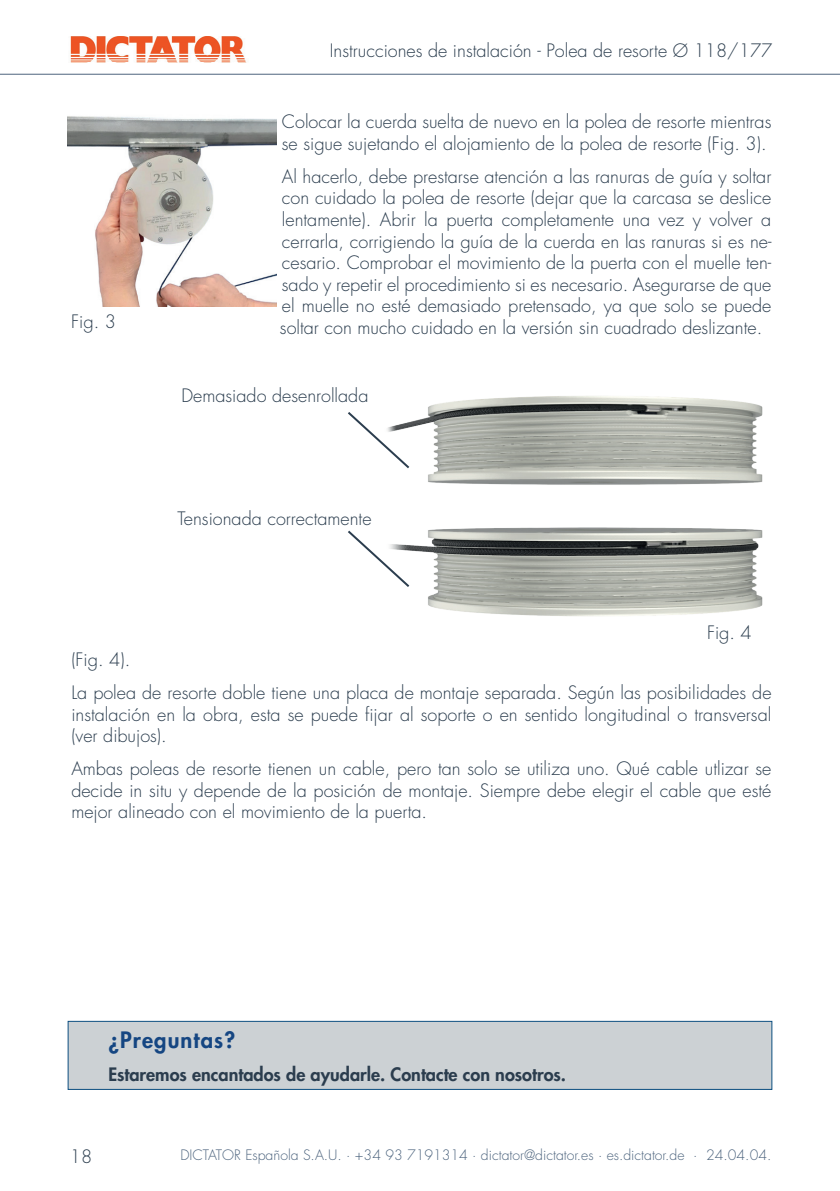
<style>
.page{position:relative;width:840px;height:1191px;background:#fff}
.page>*{position:absolute;margin:0;border:0;box-sizing:border-box;transform-origin:0 0}
.t1{font:800 22px "Futura Std";letter-spacing:.05em;color:#154682}
.t2{font:300 18px/21.6px "Futura Std";color:#2b3d4e}
.t3{font:800 18px "Futura Std";color:#2b3d4e}
.t4{font:300 14px "Futura Std";color:#4d647e}
</style>
<div class="page">
<img style="left:70px;top:37px;width:176px;height:25px">
<hr style="left:0;top:74px;width:839px;height:1px;background:#4d647e">
<img style="left:411px;top:396px;width:352px;height:220px">
<svg style="left:348px;top:530px;width:63px;height:57px"></svg>
<svg style="left:348px;top:412px;width:63px;height:57px"></svg>
<div style="left:68px;top:1021px;width:703px;height:68px;background:#ccd1d4"></div>
<div style="left:68px;top:1020px;width:704px;height:70px;border:1px solid #0e5082"></div>
<img style="left:68px;top:116px;width:208px;height:190px">
<p class="t2" style="left:71px;top:311px;width:46px">Fig. 3</p>
<p class="t2" style="left:329px;top:40px;width:444px">Instrucciones de instalación - Polea de resorte Ø 118/177</p>
<p class="t2" style="left:282px;top:111px;width:491px">Colocar la cuerda suelta de nuevo en la polea de resorte mientras se sigue sujetando el alojamiento de la polea de resorte (Fig. 3).</p>
<p class="t2" style="left:280px;top:166px;width:493px;text-align:justify">Al hacerlo, debe prestarse atención a las ranuras de guía y soltar con cuidado la polea de resorte (dejar que la carcasa se deslice lentamente). Abrir la puerta completamente una vez y volver a cerrarla, corrigiendo la guía de la cuerda en las ranuras si es ne&shy;cesario. Comprobar el movimiento de la puerta con el muelle ten&shy;sado y repetir el procedimiento si es necesario. Asegurarse de que el muelle no esté demasiado pretensado, ya que solo se puede soltar con mucho cuidado en la versión sin cuadrado deslizante.</p>
<p class="t2" style="left:181px;top:385px;width:188px">Demasiado desenrollada</p>
<p class="t2" style="left:177px;top:508px;width:195px">Tensionada correctamente</p>
<p class="t2" style="left:706px;top:622px;width:46px">Fig. 4</p>
<p class="t2" style="left:71px;top:643px;width:701px;line-height:33px">(Fig. 4).<br>La polea de resorte doble tiene una placa de montaje separada. Según las posibilidades de</p>
<p class="t2" style="left:71px;top:704px;width:701px">instalación en la obra, esta se puede fijar al soporte o en sentido longitudinal o transversal (ver dibujos).</p>
<p class="t2" style="left:71px;top:758px;width:701px;text-align:justify">Ambas poleas de resorte tienen un cable, pero tan solo se utiliza uno. Qué cable utlizar se decide in situ y depende de la posición de montaje. Siempre debe elegir el cable que esté mejor alineado con el movimiento de la puerta.</p>
<p class="t1" style="left:108px;top:1026px;width:128px">¿Preguntas?</p>
<p class="t3" style="left:108px;top:1062px;width:459px">Estaremos encantados de ayudarle. Contacte con nosotros.</p>
<p class="t2" style="left:70px;top:1146px;width:24px">18</p>
<p class="t4" style="left:180px;top:1146px;width:592px">DICTATOR Española S.A.U. · +34 93 7191314 · dictator@dictator.es · es.dictator.de · 24.04.04.</p>
</div>
